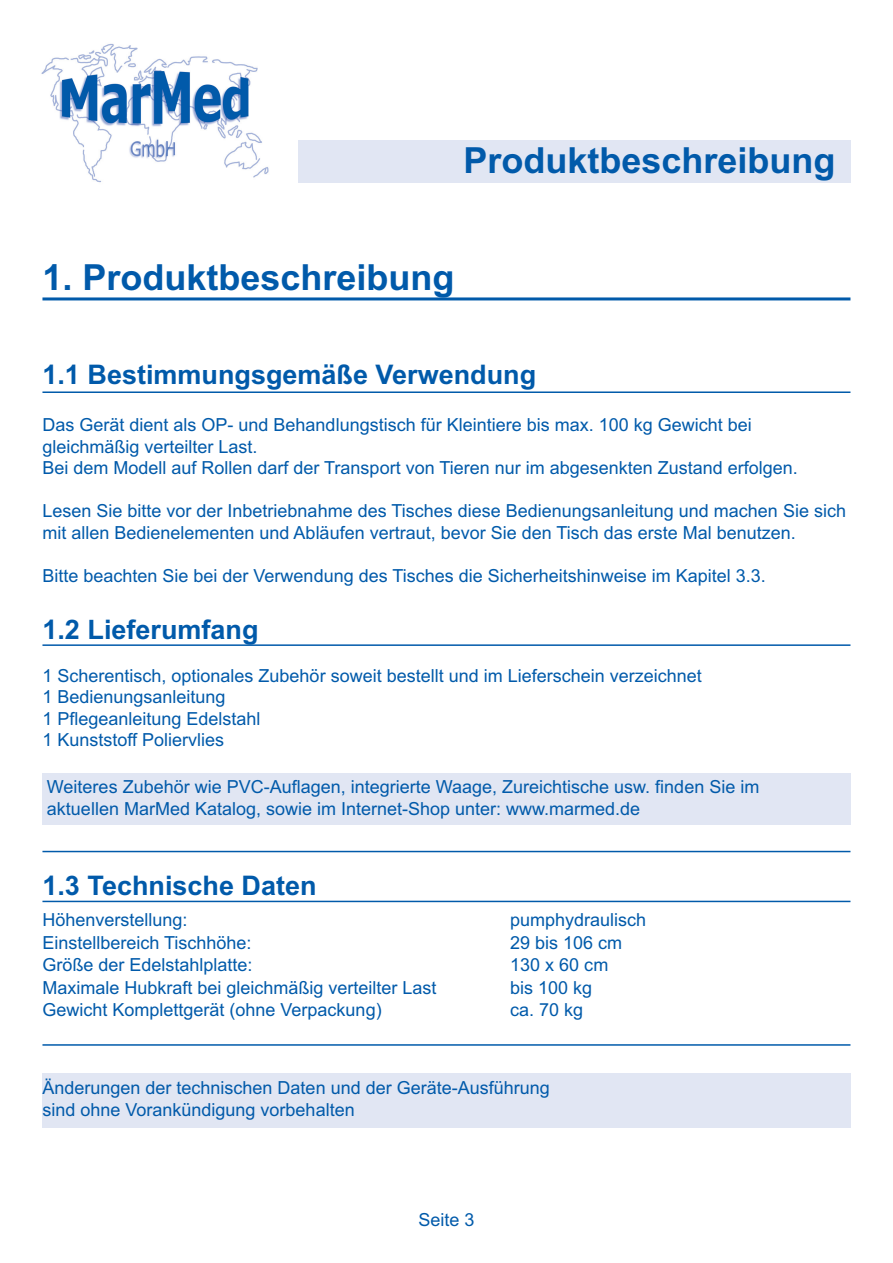
<style>
.page{position:relative;width:893px;height:1263px;background:#fff}
.page>*{position:absolute;margin:0;border:0;box-sizing:border-box;transform-origin:0 0}
.t1{font:700 36px "Arial";color:#015aaa}
.t2{font:700 27px "Arial";color:#015aaa}
.t3{font:18px/21.6px "Arial";color:#015aaa}
</style>
<div class="page">
<img style="left:41px;top:43px;width:228px;height:140px">
<div style="left:298px;top:140px;width:552px;height:43px;background:#e1e6f3"></div>
<hr style="left:42px;top:297px;width:808px;height:3px;background:#015aaa">
<hr style="left:42px;top:391px;width:808px;height:2px;background:#015aaa">
<hr style="left:42px;top:644px;width:808px;height:2px;background:#015aaa">
<hr style="left:42px;top:851px;width:808px;height:1px;background:#015aaa">
<hr style="left:42px;top:901px;width:808px;height:1px;background:#015aaa">
<hr style="left:42px;top:1044px;width:808px;height:2px;background:#015aaa">
<div style="left:42px;top:1073px;width:808px;height:55px;background:#e1e6f3"></div>
<div style="left:42px;top:774px;width:808px;height:51px;background:#e1e6f3"></div>
<h1 class="t1" style="left:463px;top:147px;width:374px">Produktbeschreibung</h1>
<h1 class="t1" style="left:42px;top:264px;width:414px">1. Produktbeschreibung</h1>
<h2 class="t2" style="left:42px;top:365px;width:495px">1.1 Bestimmungsgemäße Verwendung</h2>
<p class="t3" style="left:42px;top:416px;width:757px">Das Gerät dient als OP- und Behandlungstisch für Kleintiere bis max. 100 kg Gewicht bei gleichmäßig verteilter Last.<br>Bei dem Modell auf Rollen darf der Transport von Tieren nur im abgesenkten Zustand erfolgen.</p>
<p class="t3" style="left:42px;top:502px;width:805px">Lesen Sie bitte vor der Inbetriebnahme des Tisches diese Bedienungsanleitung und machen Sie sich mit allen Bedienelementen und Abläufen vertraut, bevor Sie den Tisch das erste Mal benutzen.</p>
<p class="t3" style="left:42px;top:567px;width:725px">Bitte beachten Sie bei der Verwendung des Tisches die Sicherheitshinweise im Kapitel 3.3.</p>
<h2 class="t2" style="left:42px;top:619px;width:218px">1.2 Lieferumfang</h2>
<p class="t3" style="left:42px;top:666px;width:661px">1 Scherentisch, optionales Zubehör soweit bestellt und im Lieferschein verzeichnet 1 Bedienungsanleitung<br>1 Pflegeanleitung Edelstahl<br>1 Kunststoff Poliervlies</p>
<p class="t3" style="left:47px;top:778px;width:714px">Weiteres Zubehör wie PVC-Auflagen, integrierte Waage, Zureichtische usw. finden Sie im aktuellen MarMed Katalog, sowie im Internet-Shop unter: www.marmed.de</p>
<h2 class="t2" style="left:42px;top:876px;width:276px">1.3 Technische Daten</h2>
<p class="t3" style="left:42px;top:911px;width:147px">Höhenverstellung:</p>
<p class="t3" style="left:510px;top:911px;width:138px">pumphydraulisch</p>
<p class="t3" style="left:42px;top:933px;width:211px">Einstellbereich Tischhöhe:</p>
<p class="t3" style="left:510px;top:933px;width:114px">29 bis 106 cm</p>
<p class="t3" style="left:42px;top:956px;width:212px">Größe der Edelstahlplatte:</p>
<p class="t3" style="left:510px;top:956px;width:100px">130 x 60 cm</p>
<p class="t3" style="left:42px;top:978px;width:396px">Maximale Hubkraft bei gleichmäßig verteilter Last</p>
<p class="t3" style="left:510px;top:978px;width:84px">bis 100 kg</p>
<p class="t3" style="left:42px;top:1001px;width:341px">Gewicht Komplettgerät (ohne Verpackung)</p>
<p class="t3" style="left:510px;top:1001px;width:75px">ca. 70 kg</p>
<p class="t3" style="left:42px;top:1078px;width:509px;line-height:22.5px">Änderungen der technischen Daten und der Geräte-Ausführung sind ohne Vorankündigung vorbehalten</p>
<p class="t3" style="left:418px;top:1211px;width:58px">Seite 3</p>
</div>
